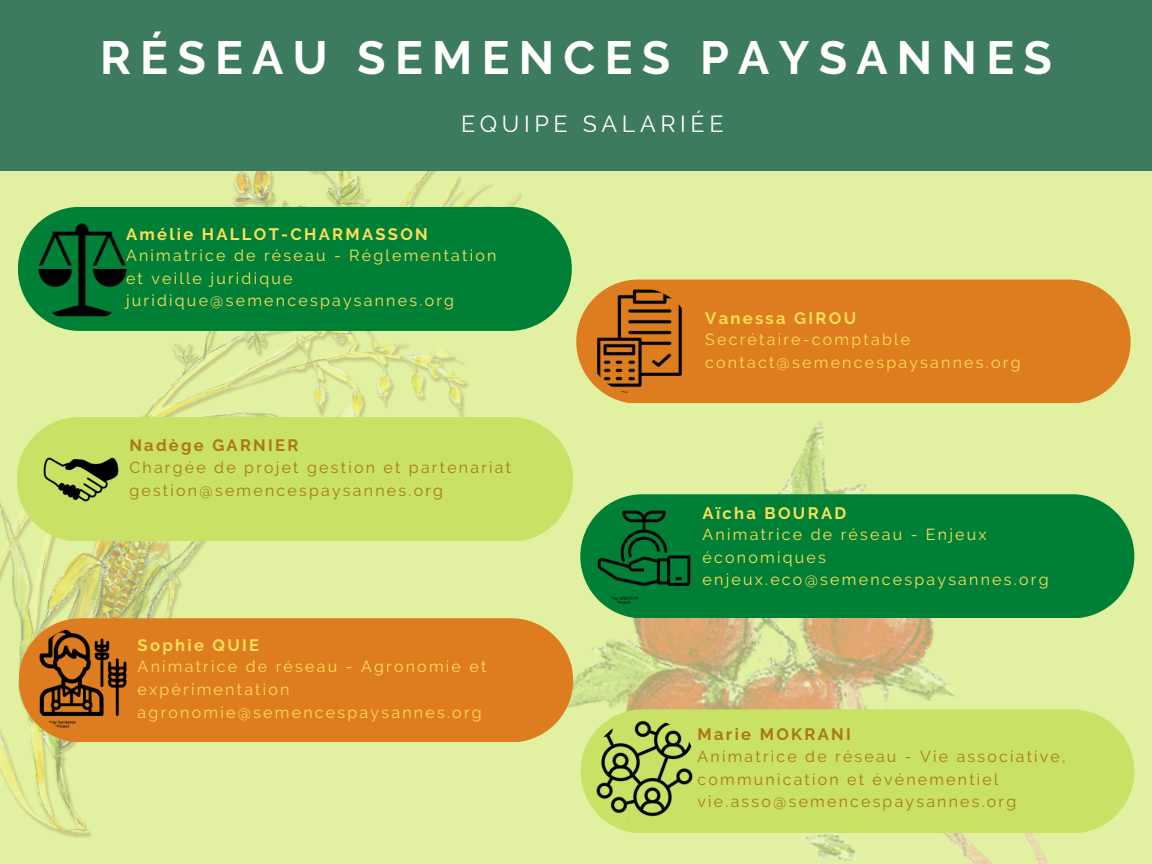
<style>
.page{position:relative;width:1152px;height:864px;background:#e1f1a1}
.page>*{position:absolute;margin:0;border:0;box-sizing:border-box;transform-origin:0 0}
.t1{font:700 46.5px "Raleway";letter-spacing:.2em;color:#fff}
.t2{font:23.25px "Raleway";letter-spacing:.2em;color:#fff}
.t3{font:700 16.5px "Raleway";letter-spacing:.14em;color:#ffde59}
.t4{font:700 16.5px "Raleway";letter-spacing:.14em;color:#a97719}
.t5{font:15.9px/22.6px "Raleway";letter-spacing:.14em;color:#ffde59}
.t6{font:15.9px/22.5px "Raleway";letter-spacing:.14em;color:#a97719}
</style>
<div class="page">
<img style="left:0;top:171px;width:521px;height:667px">
<div style="left:0;top:0;width:1152px;height:171px;background:#3d7b5f"></div>
<img style="left:559px;top:419px;width:576px;height:445px">
<div style="left:580px;top:494px;width:554px;height:124px;background:#008037;border-radius:62px"></div>
<img style="left:591px;top:503px;width:100px;height:107px">
<div style="left:576px;top:280px;width:555px;height:123px;background:#dd7d1f;border-radius:62px"></div>
<img style="left:587px;top:288px;width:95px;height:107px">
<div style="left:19px;top:618px;width:554px;height:124px;background:#dd7d1f;border-radius:62px"></div>
<img style="left:29px;top:627px;width:98px;height:107px">
<div style="left:581px;top:709px;width:553px;height:124px;background:#c9e265;border-radius:62px"></div>
<img style="left:591px;top:718px;width:102px;height:107px">
<div style="left:17px;top:417px;width:556px;height:124px;background:#c9e265;border-radius:62px"></div>
<img style="left:27px;top:426px;width:92px;height:107px">
<div style="left:18px;top:207px;width:554px;height:123px;background:#008037;border-radius:62px"></div>
<img style="left:28px;top:215px;width:99px;height:107px">
<h1 class="t1" style="left:100px;top:30px;width:953px">RÉSEAU SEMENCES PAYSANNES</h1>
<h2 class="t2" style="left:461px;top:110px;width:264px">EQUIPE SALARIÉE</h2>
<p class="t3" style="left:126px;top:224px;width:303px">Amélie HALLOT-CHARMASSON</p>
<p class="t5" style="left:126px;top:244px;width:372px">Animatrice de réseau - Réglementation et veille juridique juridique@semencespaysannes.org</p>
<p class="t4" style="left:129px;top:435px;width:171px">Nadège GARNIER</p>
<p class="t6" style="left:129px;top:456px;width:383px">Chargée de projet gestion et partenariat gestion@semencespaysannes.org</p>
<p class="t3" style="left:138px;top:636px;width:123px">Sophie QUIE</p>
<p class="t5" style="left:138px;top:655px;width:350px">Animatrice de réseau - Agronomie et expérimentation agronomie@semencespaysannes.org</p>
<p class="t3" style="left:705px;top:308px;width:152px">Vanessa GIROU</p>
<p class="t5" style="left:705px;top:328px;width:317px">Secrétaire-comptable contact@semencespaysannes.org</p>
<p class="t3" style="left:703px;top:503px;width:145px">Aïcha BOURAD</p>
<p class="t5" style="left:703px;top:523px;width:347px">Animatrice de réseau - Enjeux économiques enjeux.eco@semencespaysannes.org</p>
<p class="t4" style="left:698px;top:724px;width:155px">Marie MOKRANI</p>
<p class="t6" style="left:698px;top:745px;width:370px">Animatrice de réseau - Vie associative, communication et événementiel vie.asso@semencespaysannes.org</p>
</div>
